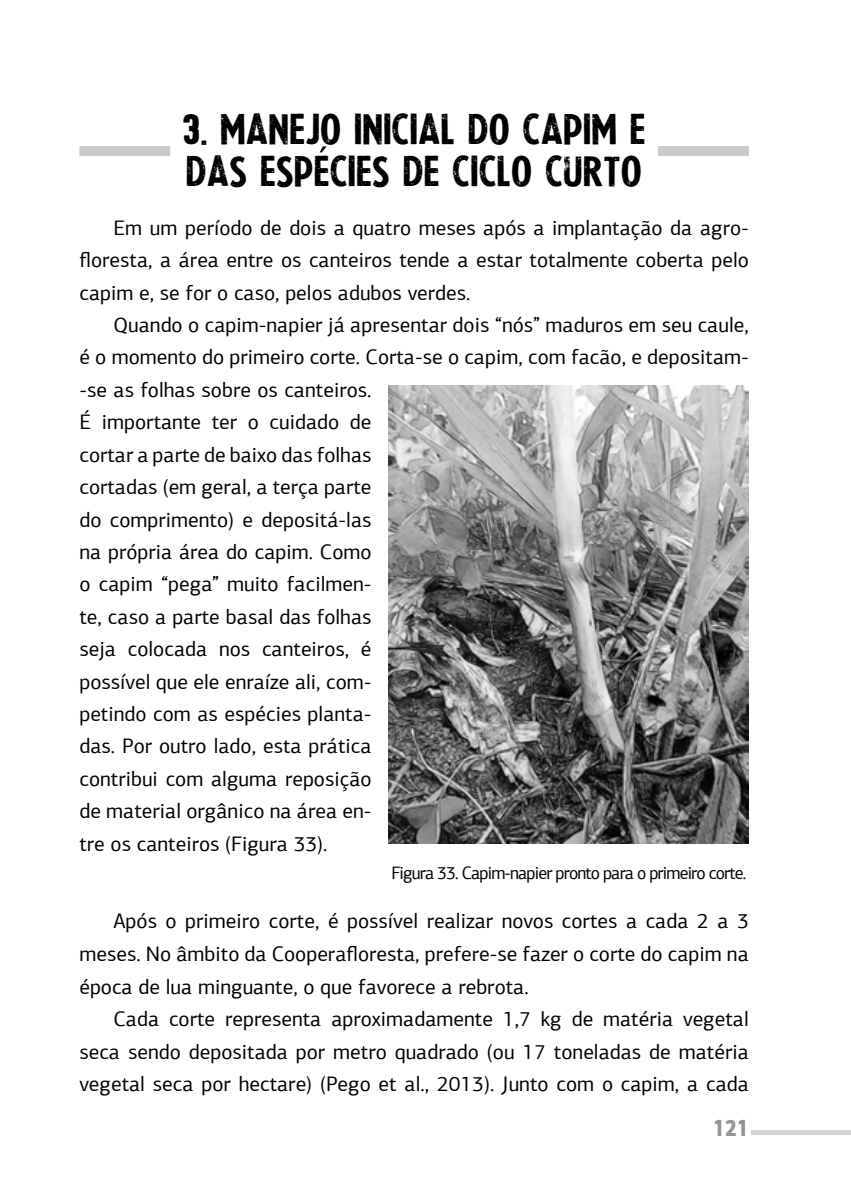
<style>
.page{position:relative;width:851px;height:1191px;background:#fff}
.page>*{position:absolute;margin:0;border:0;box-sizing:border-box;transform-origin:0 0}
.t1{font:36px/42px "La Presse";color:#000}
.t2{font:900 24px "PF Agora Sans Pro";color:#939598;scale:.8 1}
.t3{font:21px/32.4px "PF Agora Sans Pro";color:#000;text-align:justify}
.t4{font:18px "PF Agora Sans Pro";letter-spacing:-.05em;color:#000}
</style>
<div class="page">
<svg style="left:320px;top:146px;width:7px;height:6px"></svg>
<div style="left:79px;top:146px;width:91px;height:10px;background:#c9cacc"></div>
<div style="left:658px;top:146px;width:90px;height:10px;background:#c9cacc"></div>
<svg style="left:751px;top:1130px;width:99px;height:5px"></svg>
<img style="left:388px;top:386px;width:360px;height:457px">
<h1 class="t1" style="left:182px;top:111px;width:464px">3. MANEJO INICIAL DO CAPIM E<br>DAS ESPECIES DE CICLO CURTO</h1>
<p class="t3" style="left:79px;top:211px;width:671px;text-indent:34px">Em um período de dois a quatro meses após a implantação da agro&shy;floresta, a área entre os canteiros tende a estar totalmente coberta pelo capim e, se for o caso, pelos adubos verdes.</p>
<p class="t3" style="left:79px;top:309px;width:671px;text-align:left;text-indent:34px">Quando o capim-napier já apresentar dois “nós” maduros em seu caule, é o momento do primeiro corte. Corta-se o capim, com facão, e depositam--se as folhas sobre os canteiros.<br>É importante ter o cuidado de<br>cortar a parte de baixo das folhas<br>cortadas (em geral, a terça parte<br>do comprimento) e depositá-las<br>na própria área do capim. Como<br>o capim “pega” muito facilmen-<br>te, caso a parte basal das folhas<br>seja colocada nos canteiros, é<br>possível que ele enraíze ali, com-<br>petindo com as espécies planta-<br>das. Por outro lado, esta prática<br>contribui com alguma reposição<br>de material orgânico na área en-<br>tre os canteiros (Figura 33).</p>
<p class="t4" style="left:391px;top:861px;width:356px">Figura 33. Capim-napier pronto para o primeiro corte.</p>
<p class="t3" style="left:79px;top:905px;width:670px;text-indent:34px">Após o primeiro corte, é possível realizar novos cortes a cada 2 a 3 meses. No âmbito da Cooperafloresta, prefere-se fazer o corte do capim na época de lua minguante, o que favorece a rebrota.</p>
<p class="t3" style="left:79px;top:1002px;width:671px;text-indent:34px">Cada corte representa aproximadamente 1,7 kg de matéria vegetal seca sendo depositada por metro quadrado (ou 17 toneladas de matéria vegetal seca por hectare) (Pego et al., 2013). Junto com o capim, a cada</p>
<p class="t2" style="left:713px;top:1112px;width:46px">121</p>
</div>
